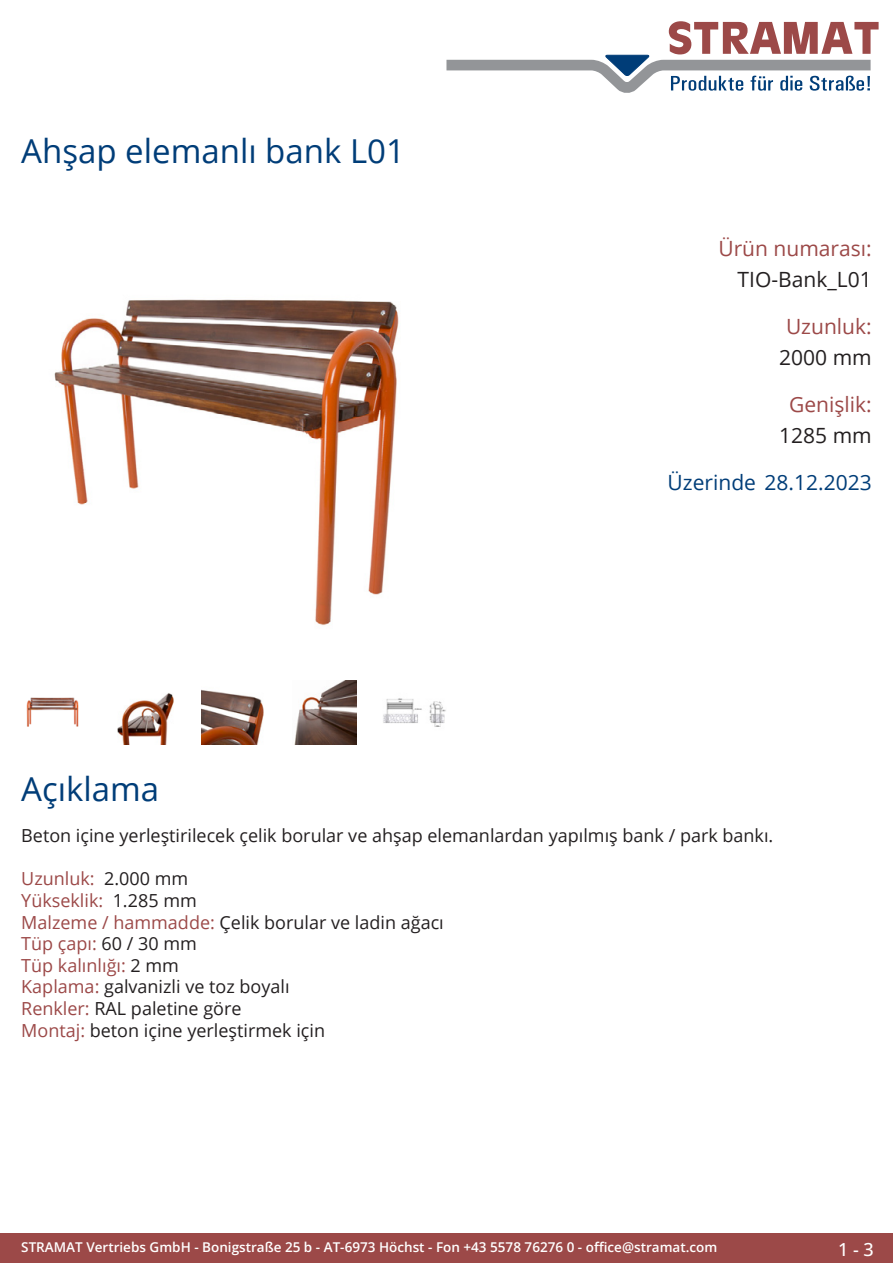
<style>
.page{position:relative;width:893px;height:1263px;background:#fff}
.page>*{position:absolute;margin:0;border:0;box-sizing:border-box;transform-origin:0 0}
.Produkttitel{font:33px "Open Sans";color:#003d78}
.TechDaten_Überschrif{font:21px "Open Sans";color:#9c4948}
.TechDaten_Inhalt{font:21px "Open Sans";color:#231f20}
.Erstellungsdatum{font:21px "Open Sans";color:#003d78}
.Beschreibung_Text{font:18px/21.6px "Open Sans";color:#231f20}
.t1{font:500 18px "Open Sans";color:#fff}
.t2{font:600 13.5px "Open Sans";color:#fff}
.s1{color:#9c4948}
</style>
<div class="page">
<div style="left:0;top:1233px;width:893px;height:30px;background:#9c4948"></div>
<svg style="left:446px;top:21px;width:433px;height:72px"></svg>
<img style="left:54px;top:299px;width:345px;height:327px">
<img style="left:26px;top:697px;width:53px;height:30px">
<img style="left:117px;top:693px;width:57px;height:51px">
<img style="left:202px;top:690px;width:62px;height:54px">
<img style="left:294px;top:680px;width:62px;height:64px">
<img style="left:383px;top:698px;width:63px;height:29px">
<p class="Produkttitel" style="left:21px;top:128px;width:385px">Ahşap elemanlı bank L01</p>
<p class="TechDaten_Überschrif" style="left:718px;top:234px;width:155px">Ürün numarası:</p>
<p class="TechDaten_Inhalt" style="left:738px;top:265px;width:136px">TIO-Bank_L01</p>
<p class="TechDaten_Überschrif" style="left:786px;top:312px;width:87px">Uzunluk:</p>
<p class="TechDaten_Inhalt" style="left:779px;top:343px;width:94px">2000 mm</p>
<p class="TechDaten_Überschrif" style="left:789px;top:390px;width:84px">Genişlik:</p>
<p class="TechDaten_Inhalt" style="left:779px;top:421px;width:94px">1285 mm</p>
<p class="Erstellungsdatum" style="left:668px;top:468px;width:206px">Üzerinde 28.12.2023</p>
<p class="Produkttitel" style="left:21px;top:766px;width:140px">Açıklama</p>
<p class="Beschreibung_Text" style="left:21px;top:824px;width:754px">Beton içine yerleştirilecek çelik borular ve ahşap elemanlardan yapılmış bank / park bankı.</p>
<p class="Beschreibung_Text" style="left:21px;top:867px;width:424px"><span class="s1">Uzunluk:</span> 2.000 mm<br><span class="s1">Yükseklik:</span> 1.285 mm<br><span class="s1">Malzeme / hammadde:</span> Çelik borular ve ladin ağacı<br><span class="s1">Tüp çapı:</span> 60 / 30 mm<br><span class="s1">Tüp kalınlığı:</span> 2 mm<br><span class="s1">Kaplama:</span> galvanizli ve toz boyalı<br><span class="s1">Renkler:</span> RAL paletine göre<br><span class="s1">Montaj:</span> beton içine yerleştirmek için</p>
<p class="t2" style="left:21px;top:1238px;width:698px">STRAMAT Vertriebs GmbH - Bonigstraße 25 b - AT-6973 Höchst - Fon +43 5578 76276 0 - office@stramat.com</p>
<p class="t1" style="left:838px;top:1237px;width:37px">1 - 3</p>
</div>
